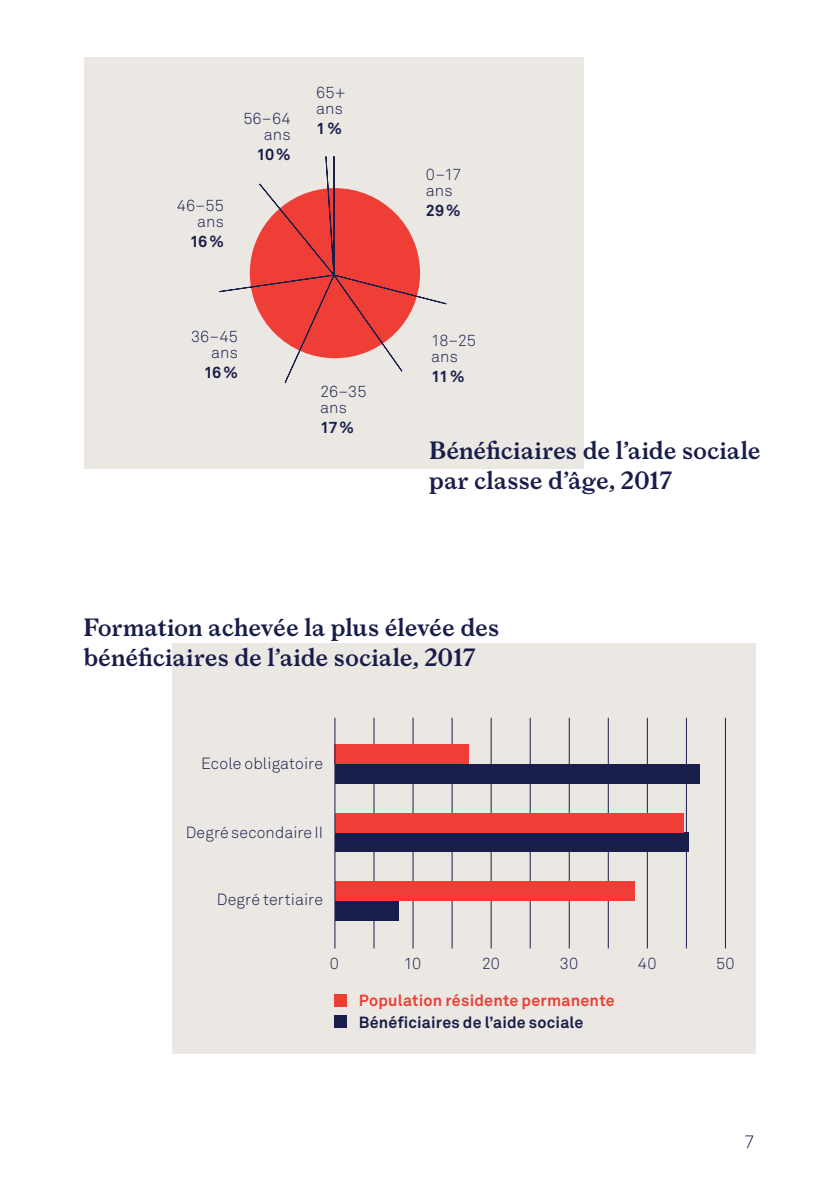
<style>
.page{position:relative;width:840px;height:1191px;background:#fff}
.page>*{position:absolute;margin:0;border:0;box-sizing:border-box;transform-origin:0 0}
.t1{font:600 24px/30px "Larish Neue";letter-spacing:-.005em;color:#181d49}
.t2{font:300 18px "Akkurat";color:#181d49}
.t3{font:300 16px/16px "Akkurat";letter-spacing:.005em;color:#181d49}
.t4{font:700 16px "Akkurat";letter-spacing:.01em;color:#181d49}
.t5{font:700 16px "Akkurat";letter-spacing:.015em;color:#ee3e35}
</style>
<div class="page">
<div style="left:84px;top:57px;width:499px;height:411px;background:#ebe8e4"></div>
<div style="left:171px;top:643px;width:584px;height:410px;background:#ebe8e4"></div>
<hr style="left:724px;top:717px;width:1px;height:231px;background:#181d49">
<hr style="left:685px;top:717px;width:1px;height:231px;background:#181d49">
<hr style="left:646px;top:717px;width:1px;height:231px;background:#181d49">
<hr style="left:607px;top:717px;width:1px;height:231px;background:#181d49">
<hr style="left:568px;top:717px;width:1px;height:231px;background:#181d49">
<hr style="left:529px;top:717px;width:1px;height:231px;background:#181d49">
<hr style="left:490px;top:717px;width:1px;height:231px;background:#181d49">
<hr style="left:451px;top:717px;width:1px;height:231px;background:#181d49">
<hr style="left:412px;top:717px;width:1px;height:231px;background:#181d49">
<hr style="left:373px;top:717px;width:1px;height:231px;background:#181d49">
<div style="left:335px;top:764px;width:364px;height:20px;background:#181d49"></div>
<div style="left:335px;top:744px;width:133px;height:20px;background:#ee3e35"></div>
<div style="left:335px;top:832px;width:353px;height:20px;background:#181d49"></div>
<div style="left:335px;top:813px;width:348px;height:20px;background:#ee3e35"></div>
<div style="left:335px;top:901px;width:63px;height:19px;background:#181d49"></div>
<div style="left:335px;top:881px;width:298px;height:20px;background:#ee3e35"></div>
<hr style="left:334px;top:717px;width:1px;height:231px;background:#181d49">
<div style="left:334px;top:994px;width:12px;height:12px;background:#ee3e35"></div>
<div style="left:334px;top:1015px;width:12px;height:13px;background:#181d49"></div>
<svg style="left:219px;top:156px;width:228px;height:227px"></svg>
<p class="t3" style="left:177px;top:197px;width:48px;text-align:right">46–55 ans</p>
<p class="t4" style="left:190px;top:231px;width:36px">16%</p>
<p class="t3" style="left:243px;top:110px;width:49px;text-align:right">56–64 ans</p>
<p class="t4" style="left:256px;top:144px;width:36px">10%</p>
<p class="t3" style="left:316px;top:85px;width:31px">65+ ans</p>
<p class="t4" style="left:316px;top:118px;width:27px">1%</p>
<p class="t3" style="left:191px;top:329px;width:48px;text-align:right">36–45 ans</p>
<p class="t4" style="left:204px;top:362px;width:36px">16%</p>
<p class="t3" style="left:320px;top:383px;width:48px">26–35 ans</p>
<p class="t4" style="left:320px;top:417px;width:35px">17%</p>
<p class="t3" style="left:425px;top:167px;width:37px">0–17 ans</p>
<p class="t4" style="left:425px;top:200px;width:36px">29%</p>
<p class="t3" style="left:431px;top:333px;width:46px">18–25 ans</p>
<p class="t4" style="left:431px;top:366px;width:35px">11%</p>
<h1 class="t1" style="left:429px;top:433px;width:333px">Bénéficiaires de l’aide sociale par classe d’âge, 2017</h1>
<h1 class="t1" style="left:83px;top:611px;width:417px">Formation achevée la plus élevée des bénéficiaires de l’aide sociale, 2017</h1>
<p class="t3" style="left:201px;top:755px;width:123px">Ecole obligatoire</p>
<p class="t3" style="left:186px;top:824px;width:139px">Degré secondaire II</p>
<p class="t3" style="left:217px;top:891px;width:108px">Degré tertiaire</p>
<p class="t3" style="left:329px;top:956px;width:11px">0</p>
<p class="t3" style="left:403px;top:956px;width:19px">10</p>
<p class="t3" style="left:481px;top:956px;width:20px">20</p>
<p class="t3" style="left:559px;top:956px;width:20px">30</p>
<p class="t3" style="left:637px;top:956px;width:20px">40</p>
<p class="t3" style="left:715px;top:956px;width:20px">50</p>
<p class="t5" style="left:358px;top:990px;width:257px">Population résidente permanente</p>
<p class="t4" style="left:358px;top:1012px;width:226px">Bénéficiaires de l’aide sociale</p>
<p class="t2" style="left:744px;top:1131px;width:12px">7</p>
</div>
